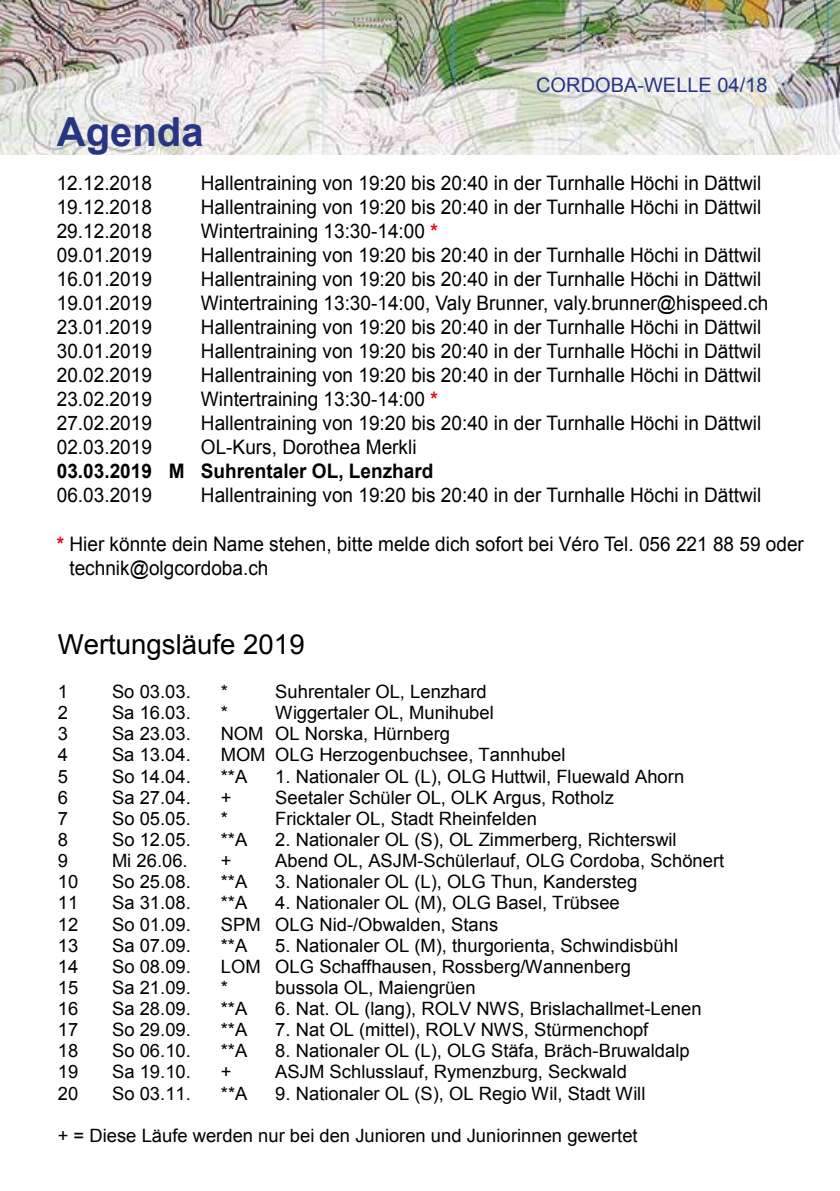
<style>
.page{position:relative;width:840px;height:1191px;background:#fff}
.page>*{position:absolute;margin:0;border:0;box-sizing:border-box;transform-origin:0 0}
.t1{font:700 40px "Arial";color:#283583}
.t2{font:27.6px "Arial";color:#000}
.t3{font:20px/24px "Arial";color:#000;scale:.95 1}
.t4{font:700 20px "Arial";color:#000;scale:.95 1}
.t5{font:20px "Arial";color:#283583}
.t6{font:18.4px "Arial";color:#000}
.s1{font-weight:700;color:#e30613}
</style>
<div class="page">
<img style="left:0;top:0;width:839px;height:154px">
<p class="t5" style="left:536px;top:72px;width:233px">CORDOBA-WELLE 04/18</p>
<h1 class="t1" style="left:57px;top:105px;width:148px">Agenda</h1>
<p class="t3" style="left:57px;top:171px;width:102px">12.12.2018</p>
<p class="t3" style="left:201px;top:171px;width:591px">Hallentraining von 19:20 bis 20:40 in der Turnhalle Höchi in Dättwil</p>
<p class="t3" style="left:57px;top:195px;width:102px">19.12.2018</p>
<p class="t3" style="left:201px;top:195px;width:591px">Hallentraining von 19:20 bis 20:40 in der Turnhalle Höchi in Dättwil</p>
<p class="t3" style="left:57px;top:219px;width:102px">29.12.2018</p>
<p class="t3" style="left:201px;top:219px;width:251px">Wintertraining 13:30-14:00 <span class="s1">*</span></p>
<p class="t3" style="left:57px;top:243px;width:102px">09.01.2019</p>
<p class="t3" style="left:201px;top:243px;width:591px">Hallentraining von 19:20 bis 20:40 in der Turnhalle Höchi in Dättwil</p>
<p class="t3" style="left:57px;top:267px;width:102px">16.01.2019</p>
<p class="t3" style="left:201px;top:267px;width:591px">Hallentraining von 19:20 bis 20:40 in der Turnhalle Höchi in Dättwil</p>
<p class="t3" style="left:57px;top:291px;width:102px">19.01.2019</p>
<p class="t3" style="left:201px;top:291px;width:598px">Wintertraining 13:30-14:00, Valy Brunner, valy.brunner@hispeed.ch</p>
<p class="t3" style="left:57px;top:315px;width:102px">23.01.2019</p>
<p class="t3" style="left:201px;top:315px;width:591px">Hallentraining von 19:20 bis 20:40 in der Turnhalle Höchi in Dättwil</p>
<p class="t3" style="left:57px;top:339px;width:102px">30.01.2019</p>
<p class="t3" style="left:201px;top:339px;width:591px">Hallentraining von 19:20 bis 20:40 in der Turnhalle Höchi in Dättwil</p>
<p class="t3" style="left:57px;top:363px;width:102px">20.02.2019</p>
<p class="t3" style="left:201px;top:363px;width:591px">Hallentraining von 19:20 bis 20:40 in der Turnhalle Höchi in Dättwil</p>
<p class="t3" style="left:57px;top:387px;width:102px">23.02.2019</p>
<p class="t3" style="left:201px;top:387px;width:251px">Wintertraining 13:30-14:00 <span class="s1">*</span></p>
<p class="t3" style="left:57px;top:411px;width:102px">27.02.2019</p>
<p class="t3" style="left:201px;top:411px;width:591px">Hallentraining von 19:20 bis 20:40 in der Turnhalle Höchi in Dättwil</p>
<p class="t3" style="left:57px;top:435px;width:102px">02.03.2019</p>
<p class="t3" style="left:201px;top:435px;width:228px">OL-Kurs, Dorothea Merkli</p>
<p class="t4" style="left:57px;top:458px;width:398px">03.03.2019 M Suhrentaler OL, Lenzhard</p>
<p class="t3" style="left:57px;top:483px;width:102px">06.03.2019</p>
<p class="t3" style="left:201px;top:483px;width:591px">Hallentraining von 19:20 bis 20:40 in der Turnhalle Höchi in Dättwil</p>
<p class="t3" style="left:69px;top:531px;width:774px;text-indent:-13px"><span class="s1">*</span> Hier könnte dein Name stehen, bitte melde dich sofort bei Véro Tel. 056 221 88 59 oder technik@olgcordoba.ch</p>
<h2 class="t2" style="left:58px;top:626px;width:248px">Wertungsläufe 2019</h2>
<p class="t6" style="left:58px;top:679px;width:12px">1</p>
<p class="t6" style="left:112px;top:679px;width:80px">So 03.03.</p>
<p class="t6" style="left:220px;top:679px;width:9px">*</p>
<p class="t6" style="left:275px;top:679px;width:213px">Suhrentaler OL, Lenzhard</p>
<p class="t6" style="left:58px;top:700px;width:12px">2</p>
<p class="t6" style="left:112px;top:700px;width:80px">Sa 16.03.</p>
<p class="t6" style="left:220px;top:700px;width:9px">*</p>
<p class="t6" style="left:275px;top:700px;width:220px">Wiggertaler OL, Munihubel</p>
<p class="t6" style="left:58px;top:721px;width:12px">3</p>
<p class="t6" style="left:112px;top:721px;width:80px">Sa 23.03.</p>
<p class="t6" style="left:220px;top:721px;width:231px">NOM OL Norska, Hürnberg</p>
<p class="t6" style="left:58px;top:743px;width:12px">4</p>
<p class="t6" style="left:112px;top:743px;width:80px">Sa 13.04.</p>
<p class="t6" style="left:220px;top:743px;width:346px">MOM OLG Herzogenbuchsee, Tannhubel</p>
<p class="t6" style="left:58px;top:764px;width:12px">5</p>
<p class="t6" style="left:112px;top:764px;width:80px">So 14.04.</p>
<p class="t6" style="left:221px;top:764px;width:28px">**A</p>
<p class="t6" style="left:275px;top:764px;width:410px">1. Nationaler OL (L), OLG Huttwil, Fluewald Ahorn</p>
<p class="t6" style="left:58px;top:785px;width:12px">6</p>
<p class="t6" style="left:112px;top:785px;width:80px">Sa 27.04.</p>
<p class="t6" style="left:221px;top:785px;width:12px">+</p>
<p class="t6" style="left:275px;top:785px;width:340px">Seetaler Schüler OL, OLK Argus, Rotholz</p>
<p class="t6" style="left:58px;top:806px;width:12px">7</p>
<p class="t6" style="left:112px;top:806px;width:80px">So 05.05.</p>
<p class="t6" style="left:221px;top:806px;width:9px">*</p>
<p class="t6" style="left:275px;top:806px;width:263px">Fricktaler OL, Stadt Rheinfelden</p>
<p class="t6" style="left:58px;top:827px;width:12px">8</p>
<p class="t6" style="left:112px;top:827px;width:80px">So 12.05.</p>
<p class="t6" style="left:221px;top:827px;width:28px">**A</p>
<p class="t6" style="left:275px;top:827px;width:403px">2. Nationaler OL (S), OL Zimmerberg, Richterswil</p>
<p class="t6" style="left:58px;top:848px;width:12px">9</p>
<p class="t6" style="left:112px;top:848px;width:77px">Mi 26.06.</p>
<p class="t6" style="left:221px;top:848px;width:12px">+</p>
<p class="t6" style="left:275px;top:848px;width:450px">Abend OL, ASJM-Schülerlauf, OLG Cordoba, Schönert</p>
<p class="t6" style="left:58px;top:869px;width:22px">10</p>
<p class="t6" style="left:112px;top:869px;width:80px">So 25.08.</p>
<p class="t6" style="left:221px;top:869px;width:28px">**A</p>
<p class="t6" style="left:275px;top:869px;width:363px">3. Nationaler OL (L), OLG Thun, Kandersteg</p>
<p class="t6" style="left:58px;top:890px;width:22px">11</p>
<p class="t6" style="left:112px;top:890px;width:80px">Sa 31.08.</p>
<p class="t6" style="left:221px;top:890px;width:28px">**A</p>
<p class="t6" style="left:275px;top:890px;width:346px">4. Nationaler OL (M), OLG Basel, Trübsee</p>
<p class="t6" style="left:58px;top:912px;width:22px">12</p>
<p class="t6" style="left:112px;top:912px;width:80px">So 01.09.</p>
<p class="t6" style="left:221px;top:912px;width:279px">SPM OLG Nid-/Obwalden, Stans</p>
<p class="t6" style="left:58px;top:933px;width:22px">13</p>
<p class="t6" style="left:112px;top:933px;width:80px">Sa 07.09.</p>
<p class="t6" style="left:221px;top:933px;width:28px">**A</p>
<p class="t6" style="left:275px;top:933px;width:404px">5. Nationaler OL (M), thurgorienta, Schwindisbühl</p>
<p class="t6" style="left:58px;top:954px;width:22px">14</p>
<p class="t6" style="left:112px;top:954px;width:80px">So 08.09.</p>
<p class="t6" style="left:221px;top:954px;width:411px">LOM OLG Schaffhausen, Rossberg/Wannenberg</p>
<p class="t6" style="left:58px;top:975px;width:22px">15</p>
<p class="t6" style="left:112px;top:975px;width:80px">Sa 21.09.</p>
<p class="t6" style="left:221px;top:975px;width:9px">*</p>
<p class="t6" style="left:275px;top:975px;width:202px">bussola OL, Maiengrüen</p>
<p class="t6" style="left:58px;top:996px;width:22px">16</p>
<p class="t6" style="left:112px;top:996px;width:80px">Sa 28.09.</p>
<p class="t6" style="left:221px;top:996px;width:28px">**A</p>
<p class="t6" style="left:275px;top:996px;width:427px">6. Nat. OL (lang), ROLV NWS, Brislachallmet-Lenen</p>
<p class="t6" style="left:58px;top:1017px;width:22px">17</p>
<p class="t6" style="left:112px;top:1017px;width:80px">So 29.09.</p>
<p class="t6" style="left:221px;top:1017px;width:28px">**A</p>
<p class="t6" style="left:275px;top:1017px;width:374px">7. Nat OL (mittel), ROLV NWS, Stürmenchopf</p>
<p class="t6" style="left:58px;top:1038px;width:22px">18</p>
<p class="t6" style="left:112px;top:1038px;width:80px">So 06.10.</p>
<p class="t6" style="left:221px;top:1038px;width:28px">**A</p>
<p class="t6" style="left:275px;top:1038px;width:415px">8. Nationaler OL (L), OLG Stäfa, Bräch-Bruwaldalp</p>
<p class="t6" style="left:58px;top:1060px;width:22px">19</p>
<p class="t6" style="left:112px;top:1060px;width:80px">Sa 19.10.</p>
<p class="t6" style="left:221px;top:1060px;width:12px">+</p>
<p class="t6" style="left:275px;top:1060px;width:353px">ASJM Schlusslauf, Rymenzburg, Seckwald</p>
<p class="t6" style="left:58px;top:1081px;width:22px">20</p>
<p class="t6" style="left:112px;top:1081px;width:80px">So 03.11.</p>
<p class="t6" style="left:221px;top:1081px;width:28px">**A</p>
<p class="t6" style="left:275px;top:1081px;width:371px">9. Nationaler OL (S), OL Regio Wil, Stadt Will</p>
<p class="t6" style="left:58px;top:1123px;width:581px">+ = Diese Läufe werden nur bei den Junioren und Juniorinnen gewertet</p>
</div>
